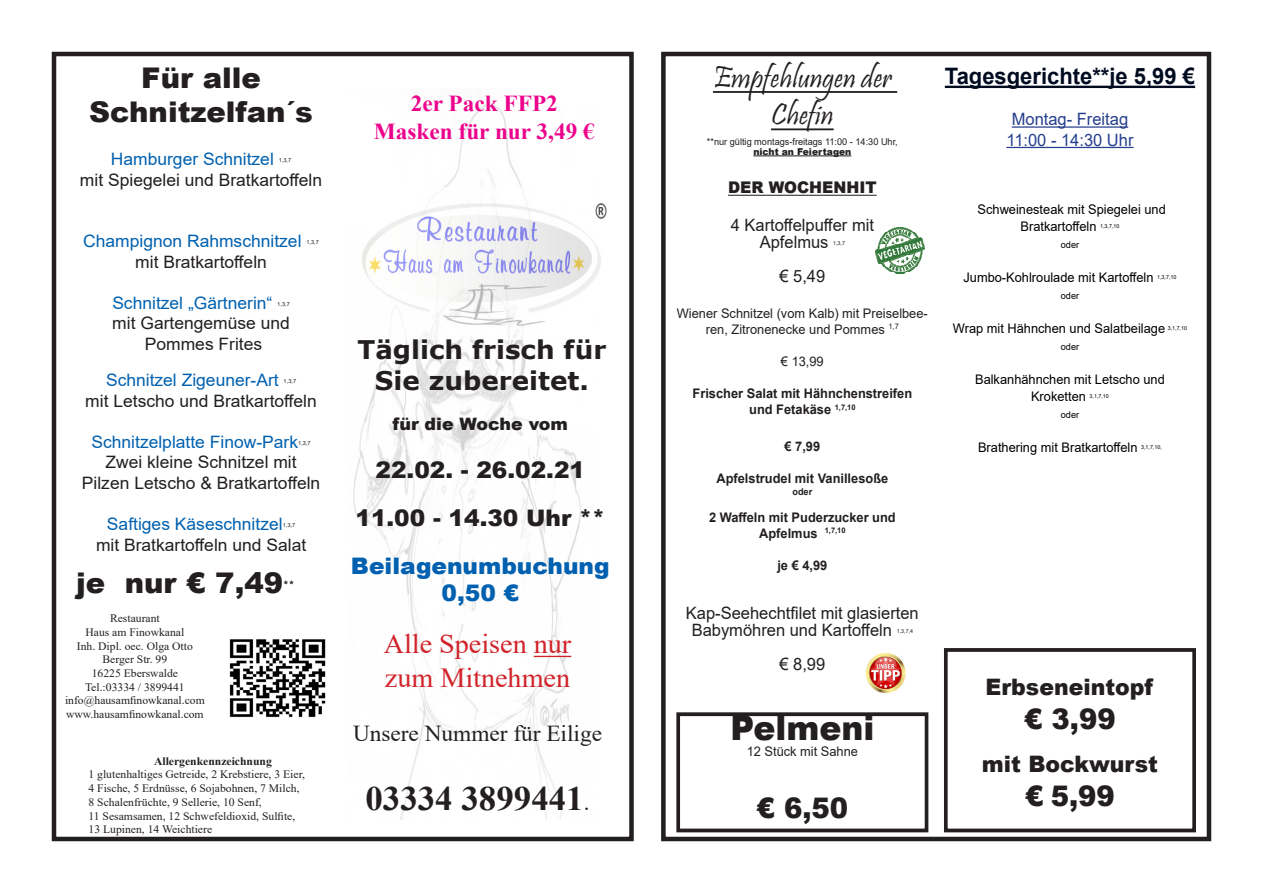
<style>
.page{position:relative;width:1263px;height:893px;background:#fff}
.page>*{position:absolute;margin:0;border:0;box-sizing:border-box;transform-origin:0 0}
.t1{font:700 34.2px "Times New Roman";color:#231f20}
.t2{font:900 34.05px "Arial";color:#231f20}
.t3{font:31.2px/37.3px "Pristina";color:#231f20;text-align:center}
.t4{font:900 28.5px/34.2px "Arial";color:#231f20;text-align:center}
.t5{font:900 28.35px "Arial";color:#231f20}
.t6{font:27.6px/33px "Times New Roman";color:#d1232a}
.t7{font:700 25.65px/30.8px "Verdana";color:#231f20;text-align:center}
.t8{font:900 22.8px/47.8px "Arial";color:#231f20;text-align:center}
.t9{font:700 22.8px/27.3px "Times New Roman";color:#ed028c;text-align:center}
.t10{font:22.8px "Times New Roman";color:#231f20}
.t11{font:900 22.8px "Arial";color:#0161b0}
.t12{font:900 22.65px "Arial";color:#231f20}
.t13{font:700 22.65px "Arial";color:#000b20}
.t14{font:17.1px/20.5px "Arial";color:#231f20;text-align:center}
.t15{font:17.1px "Arial";color:#0161b0}
.t16{font:900 17.1px "Arial";color:#231f20}
.t17{font:16.95px/17px "Arial";color:#231f20}
.t18{font:16.95px/20.4px "Arial";color:#253f8e;text-align:center}
.t19{font:900 16.05px "Arial";color:#231f20}
.t20{font:13.2px/17px "Arial";color:#000}
.t21{font:700 13.2px/15.9px "Arial";color:#231f20;text-align:center}
.t22{font:13.2px/15.9px "Arial";color:#231f20;text-align:center}
.t23{font:11.4px/13.6px "Times New Roman";color:#231f20;text-align:center}
.t24{font:900 9.9px "Arial";color:#231f20}
.t25{font:9.45px/9.4px "Arial";color:#231f20;text-align:center}
.t26{font:9.45px "Arial";color:#000}
.t27{font:700 9.45px "Arial";color:#231f20}
.t28{font:5.55px "Arial";color:#231f20}
.t29{font:5.55px "Arial";color:#000}
.s1{font-weight:700}
.s2{color:#0161b0}
.s3{font-weight:400;font-size:22.8px}
.s4{font-weight:900}
</style>
<div class="page">
<img style="left:353px;top:103px;width:228px;height:717px">
<hr style="left:534px;top:656px;width:37px;height:1px;background:#d1232a">
<img style="left:353px;top:187px;width:254px;height:153px">
<img style="left:229px;top:639px;width:97px;height:79px">
<div style="left:52px;top:52px;width:582px;height:789px;border:4px solid #231f20"></div>
<hr style="left:713px;top:91px;width:184px;height:2px;background:#231f20">
<hr style="left:771px;top:128px;width:63px;height:2px;background:#231f20">
<hr style="left:753px;top:156px;width:98px;height:1px;background:#231f20">
<hr style="left:728px;top:195px;width:149px;height:1px;background:#231f20">
<hr style="left:945px;top:86px;width:250px;height:2px;background:#000b20">
<hr style="left:1012px;top:126px;width:116px;height:2px;background:#253f8e">
<hr style="left:1006px;top:147px;width:127px;height:1px;background:#253f8e">
<img style="left:875px;top:227px;width:50px;height:47px">
<img style="left:865px;top:653px;width:41px;height:41px">
<div style="left:944px;top:648px;width:252px;height:184px;border:4px solid #231f20"></div>
<div style="left:676px;top:712px;width:252px;height:120px;border:4px solid #231f20"></div>
<div style="left:661px;top:52px;width:550px;height:789px;border:4px solid #231f20"></div>
<p class="t4" style="left:89px;top:60px;width:225px">Für alle<br>Schnitzelfan´s</p>
<p class="t15" style="left:111px;top:147px;width:165px">Hamburger Schnitzel</p>
<p class="t28" style="left:279px;top:156px;width:14px">1,3,7</p>
<p class="t14" style="left:80px;top:169px;width:244px">mit Spiegelei und Bratkartoffeln</p>
<p class="t15" style="left:83px;top:229px;width:220px">Champignon Rahmschnitzel</p>
<p class="t28" style="left:306px;top:238px;width:14px">1,3,7</p>
<p class="t14" style="left:135px;top:251px;width:133px">mit Bratkartoffeln</p>
<p class="t15" style="left:112px;top:291px;width:162px">Schnitzel „Gärtnerin“</p>
<p class="t28" style="left:277px;top:300px;width:14px">1,3,7</p>
<p class="t14" style="left:112px;top:313px;width:179px">mit Gartengemüse und<br>Pommes Frites</p>
<p class="t15" style="left:106px;top:368px;width:174px">Schnitzel Zigeuner-Art</p>
<p class="t28" style="left:284px;top:377px;width:14px">1,3,7</p>
<p class="t14" style="left:85px;top:390px;width:233px">mit Letscho und Bratkartoffeln</p>
<p class="t15" style="left:91px;top:430px;width:208px">Schnitzelplatte Finow-Park</p>
<p class="t28" style="left:298px;top:439px;width:14px">1,3,7</p>
<p class="t14" style="left:82px;top:452px;width:240px">Zwei kleine Schnitzel mit<br>Pilzen Letscho &amp; Bratkartoffeln</p>
<p class="t15" style="left:107px;top:512px;width:177px">Saftiges Käseschnitzel</p>
<p class="t28" style="left:283px;top:521px;width:14px">1,3,7</p>
<p class="t14" style="left:96px;top:534px;width:212px">mit Bratkartoffeln und Salat</p>
<p class="t4" style="left:76px;top:565px;width:208px">je nur € 7,49</p>
<p class="t24" style="left:283px;top:577px;width:13px">**</p>
<p class="t23" style="left:65px;top:611px;width:141px">Restaurant<br>Haus am Finowkanal<br>Inh. Dipl. oec. Olga Otto<br>Berger Str. 99<br>16225 Eberswalde<br>Tel.:03334 / 3899441 info@hausamfinowkanal.com www.hausamfinowkanal.com</p>
<p class="t23" style="left:89px;top:754px;width:218px;text-align:left;text-indent:66px"><span class="s1">Allergenkennzeichnung<br></span>1 glutenhaltiges Getreide, 2 Krebstiere, 3 Eier, 4 Fische, 5 Erdnüsse, 6 Sojabohnen, 7 Milch, 8 Schalenfrüchte, 9 Sellerie, 10 Senf,<br>11 Sesamsamen, 12 Schwefeldioxid, Sulfite, 13 Lupinen, 14 Weichtiere</p>
<p class="t9" style="left:374px;top:89px;width:222px">2er Pack FFP2<br>Masken für nur 3,49 €</p>
<p class="t7" style="left:357px;top:334px;width:250px">Täglich frisch für<br>Sie zubereitet.</p>
<p class="t16" style="left:393px;top:412px;width:177px">für die Woche vom</p>
<p class="t8" style="left:351px;top:445px;width:260px">22.02. - 26.02.21<br>11.00 - 14.30 Uhr **<br><span class="s2">Beilagenumbuchung</span></p>
<p class="t11" style="left:441px;top:577px;width:79px">0,50 €</p>
<p class="t6" style="left:384px;top:627px;width:189px">Alle Speisen nur zum Mitnehmen</p>
<p class="t10" style="left:353px;top:717px;width:250px">Unsere Nummer für Eilige</p>
<p class="t1" style="left:365px;top:773px;width:226px">03334 3899441<span class="s3">.</span></p>
<p class="t3" style="left:713px;top:62px;width:180px">Empfehlungen der<br>Chefin</p>
<p class="t25" style="left:707px;top:137px;width:192px">**nur gültig montags-freitags 11:00 - 14:30 Uhr, <span class="s4">nicht an Feiertagen</span></p>
<p class="t19" style="left:728px;top:176px;width:150px">DER WOCHENHIT</p>
<p class="t17" style="left:760px;top:216px;width:116px;text-indent:-29px">4 Kartoffelpuffer mit<br>Apfelmus</p>
<p class="t28" style="left:833px;top:239px;width:13px">1,3,7</p>
<p class="t17" style="left:779px;top:267px;width:47px">€ 5,49</p>
<p class="t22" style="left:677px;top:305px;width:252px">Wiener Schnitzel (vom Kalb) mit Preiselbee&shy;ren, Zitronenecke und Pommes <sup>1,7</sup></p>
<p class="t22" style="left:781px;top:353px;width:44px">€ 13,99</p>
<p class="t21" style="left:692px;top:386px;width:221px">Frischer Salat mit Hähnchenstreifen und Fetakäse <sup>1,7,10</sup></p>
<p class="t21" style="left:784px;top:438px;width:37px">€ 7,99</p>
<p class="t21" style="left:716px;top:471px;width:173px">Apfelstrudel mit Vanillesoße</p>
<p class="t27" style="left:792px;top:485px;width:21px">oder</p>
<p class="t21" style="left:709px;top:509px;width:188px">2 Waffeln mit Puderzucker und<br>Apfelmus <sup>1,7,10</sup></p>
<p class="t21" style="left:777px;top:557px;width:51px">je € 4,99</p>
<p class="t17" style="left:692px;top:605px;width:229px;text-indent:-6px">Kap-Seehechtfilet mit glasierten<br>Babymöhren und Kartoffeln</p>
<p class="t28" style="left:897px;top:627px;width:18px">1,3,7,4</p>
<p class="t17" style="left:779px;top:656px;width:47px">€ 8,99</p>
<p class="t2" style="left:730px;top:704px;width:145px">Pelmeni</p>
<p class="t22" style="left:747px;top:744px;width:113px">12 Stück mit Sahne</p>
<p class="t5" style="left:756px;top:787px;width:93px">€ 6,50</p>
<p class="t13" style="left:945px;top:61px;width:252px">Tagesgerichte**je 5,99 €</p>
<p class="t18" style="left:1006px;top:109px;width:129px">Montag- Freitag<br>11:00 - 14:30 Uhr</p>
<p class="t20" style="left:1020px;top:200px;width:147px;text-indent:-43px">Schweinesteak mit Spiegelei und<br>Bratkartoffeln</p>
<p class="t29" style="left:1100px;top:222px;width:21px">1,3,7,10</p>
<p class="t26" style="left:1061px;top:238px;width:20px">oder</p>
<p class="t20" style="left:963px;top:268px;width:192px">Jumbo-Kohlroulade mit Kartoffeln</p>
<p class="t29" style="left:1157px;top:273px;width:21px">1,3,7,10</p>
<p class="t26" style="left:1061px;top:289px;width:20px">oder</p>
<p class="t20" style="left:953px;top:319px;width:214px">Wrap mit Hähnchen und Salatbeilage</p>
<p class="t29" style="left:1168px;top:324px;width:21px">3,1,7,10</p>
<p class="t26" style="left:1061px;top:340px;width:20px">oder</p>
<p class="t20" style="left:1031px;top:370px;width:135px;text-indent:-56px">Balkanhähnchen mit Letscho und<br>Kroketten</p>
<p class="t29" style="left:1089px;top:392px;width:21px">3,1,7,10</p>
<p class="t26" style="left:1061px;top:408px;width:20px">oder</p>
<p class="t20" style="left:978px;top:438px;width:161px">Brathering mit Bratkartoffeln</p>
<p class="t29" style="left:1141px;top:443px;width:22px">3,1,7,10,</p>
<p class="t12" style="left:986px;top:671px;width:169px">Erbseneintopf</p>
<p class="t5" style="left:1024px;top:699px;width:93px">€ 3,99</p>
<p class="t12" style="left:982px;top:748px;width:178px">mit Bockwurst</p>
<p class="t5" style="left:1025px;top:776px;width:91px">€ 5,99</p>
</div>
